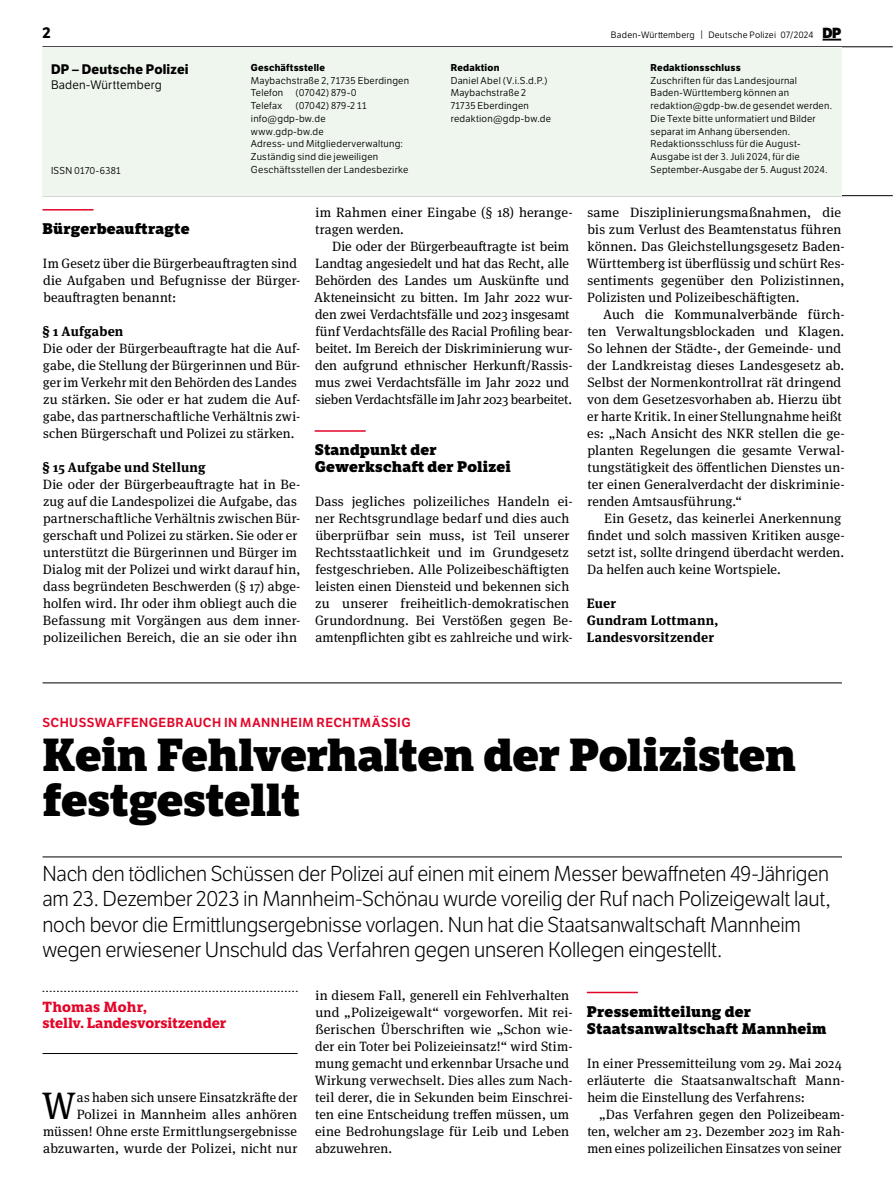
<style>
.page{position:relative;width:893px;height:1191px;background:#fff}
.page>*{position:absolute;margin:0;border:0;box-sizing:border-box;transform-origin:0 0}
.t1{font:800 45px/44.1px "LFT Etica Sheriff";letter-spacing:-.01em;color:#000}
.t2{font:38.25px "Meta Serif Pro";color:#000}
.t3{font:21px/25.5px "LFT Etica Lt";letter-spacing:-.01em;color:#000}
.t4{font:800 15px/17px "LFT Etica Sheriff";letter-spacing:.015em;color:#000}
.t5{font:700 15px "LFT Etica";color:#000}
.t6{font:700 14.25px/15.5px "LFT Etica Sheriff";letter-spacing:-.005em;color:#e40428}
.t7{font:13.5px/17px "Meta Serif Pro";letter-spacing:.01em;color:#000}
.t8{font:700 13.5px/17px "Meta Serif Pro";letter-spacing:.015em;color:#000}
.t9{font:700 13.5px "LFT Etica";letter-spacing:.015em;color:#000}
.t10{font:12.75px "LFT Etica SB";letter-spacing:.03em;color:#e40428}
.t11{font:12px "LFT Etica Bk";letter-spacing:.02em;color:#000}
.t12{font:9.75px/12.8px "LFT Etica Bk";letter-spacing:.025em;color:#000}
.t13{font:700 9.75px "LFT Etica";letter-spacing:.025em;color:#000}
.t14{font:9px "LFT Etica Bk";letter-spacing:.025em;color:#000}
.s1{font-size:9.3px}
.s2{font-family:"LFT Etica XB";font-size:14.25px}
</style>
<div class="page">
<hr style="left:43px;top:195px;width:850px;height:1px;background:#000">
<hr style="left:43px;top:47px;width:850px;height:1px;background:#000">
<svg style="left:822px;top:39px;width:19px;height:2px"></svg>
<div style="left:43px;top:47px;width:799px;height:149px;background:#eef6ed"></div>
<hr style="left:43px;top:209px;width:51px;height:1px;background:#e40428">
<hr style="left:315px;top:430px;width:51px;height:2px;background:#e40428">
<hr style="left:43px;top:856px;width:799px;height:1px;background:#000">
<svg style="left:43px;top:991px;width:255px;height:1px"></svg>
<hr style="left:43px;top:1053px;width:255px;height:1px;background:#000">
<hr style="left:587px;top:991px;width:51px;height:2px;background:#e40428">
<hr style="left:43px;top:682px;width:799px;height:1px;background:#000">
<p class="t5" style="left:43px;top:23px;width:10px">2</p>
<p class="t14" style="left:611px;top:29px;width:232px">Baden-Württemberg <span class="s1">|</span> Deutsche Polizei 07/2024 <span class="s2">DP</span></p>
<p class="t9" style="left:51px;top:60px;width:139px">DP – Deutsche Polizei</p>
<p class="t11" style="left:51px;top:77px;width:112px">Baden-Württemberg</p>
<p class="t13" style="left:451px;top:61px;width:50px">Redaktion</p>
<p class="t12" style="left:451px;top:74px;width:102px">Daniel Abel (V.i.S.d.P.)<br>Maybachstraße 2<br>71735 Eberdingen redaktion@gdp-bw.de</p>
<p class="t13" style="left:651px;top:61px;width:92px">Redaktionsschluss</p>
<p class="t12" style="left:651px;top:74px;width:183px">Zuschriften für das Landesjournal Baden-Württemberg können an redaktion@gdp-bw.de gesendet werden.<br>Die Texte bitte unformatiert und Bilder separat im Anhang übersenden.<br>Redaktionsschluss für die August-Ausgabe ist der 3. Juli 2024, für die September-Ausgabe der 5. August 2024.</p>
<p class="t13" style="left:251px;top:61px;width:76px">Geschäftsstelle</p>
<p class="t12" style="left:251px;top:74px;width:160px">Maybachstraße 2, 71735 Eberdingen<br>Telefon</p>
<p class="t12" style="left:296px;top:87px;width:63px">(07042) 879-0</p>
<p class="t12" style="left:251px;top:100px;width:33px">Telefax</p>
<p class="t12" style="left:251px;top:100px;width:159px;text-indent:45px">(07042) 879-2 11 info@gdp-bw.de<br>www.gdp-bw.de<br>Adress- und Mitgliederverwaltung:<br>Zuständig sind die jeweiligen<br>Geschäftsstellen der Landesbezirke</p>
<p class="t12" style="left:51px;top:164px;width:71px">ISSN 0170-6381</p>
<p class="t4" style="left:43px;top:220px;width:149px">Bürgerbeauftragte</p>
<p class="t7" style="left:43px;top:254px;width:259px">Im Gesetz über die Bürgerbeauftragten sind die Aufgaben und Befugnisse der Bürger&shy;beauftragten benannt:</p>
<p class="t8" style="left:43px;top:322px;width:82px">§ 1 Aufgaben</p>
<p class="t7" style="left:43px;top:339px;width:259px">Die oder der Bürgerbeauftragte hat die Auf&shy;gabe, die Stellung der Bürgerinnen und Bür&shy;ger im Verkehr mit den Behörden des Landes zu stärken. Sie oder er hat zudem die Auf&shy;gabe, das partnerschaftliche Verhältnis zwi&shy;schen Bürgerschaft und Polizei zu stärken.</p>
<p class="t8" style="left:43px;top:458px;width:164px">§ 15 Aufgabe und Stellung</p>
<p class="t7" style="left:43px;top:475px;width:259px">Die oder der Bürgerbeauftragte hat in Be&shy;zug auf die Landespolizei die Aufgabe, das partnerschaftliche Verhältnis zwischen Bür&shy;gerschaft und Polizei zu stärken. Sie oder er unterstützt die Bürgerinnen und Bürger im Dialog mit der Polizei und wirkt darauf hin, dass begründeten Beschwerden (§ 17) abge&shy;holfen wird. Ihr oder ihm obliegt auch die Befassung mit Vorgängen aus dem inner&shy;polizeilichen Bereich, die an sie oder ihn</p>
<p class="t7" style="left:315px;top:203px;width:259px">im Rahmen einer Eingabe (§ 18) herange&shy;tragen werden.</p>
<p class="t7" style="left:314px;top:237px;width:260px;text-indent:18px">Die oder der Bürgerbeauftragte ist beim Landtag angesiedelt und hat das Recht, alle Behörden des Landes um Auskünfte und Akteneinsicht zu bitten. Im Jahr 2022 wur&shy;den zwei Verdachtsfälle und 2023 insgesamt fünf Verdachtsfälle des Racial Profiling bear&shy;beitet. Im Bereich der Diskriminierung wur&shy;den aufgrund ethnischer Herkunft/Rassis&shy;mus zwei Verdachtsfälle im Jahr 2022 und sieben Verdachtsfälle im Jahr 2023 bearbeitet.</p>
<p class="t4" style="left:315px;top:441px;width:198px">Standpunkt der<br>Gewerkschaft der Polizei</p>
<p class="t7" style="left:315px;top:492px;width:259px">Dass jegliches polizeiliches Handeln ei&shy;ner Rechtsgrundlage bedarf und dies auch überprüfbar sein muss, ist Teil unserer Rechtsstaatlichkeit und im Grundgesetz festgeschrieben. Alle Polizeibeschäftigten leisten einen Diensteid und bekennen sich zu unserer freiheitlich-demokratischen Grundordnung. Bei Verstößen gegen Be&shy;amtenpflichten gibt es zahlreiche und wirk-</p>
<p class="t7" style="left:587px;top:203px;width:259px">same Disziplinierungsmaßnahmen, die bis zum Verlust des Beamtenstatus führen können. Das Gleichstellungsgesetz Baden-- Württemberg ist überflüssig und schürt Res&shy;sentiments gegenüber den Polizistinnen, Polizisten und Polizeibeschäftigten.</p>
<p class="t7" style="left:587px;top:305px;width:259px;text-indent:16px">Auch die Kommunalverbände fürch&shy;ten Verwaltungsblockaden und Klagen.<br>So lehnen der Städte-, der Gemeinde- und der Landkreistag dieses Landesgesetz ab.<br>Selbst der Normenkontrollrat rät dringend von dem Gesetzesvorhaben ab. Hierzu übt er harte Kritik. In einer Stellungnahme heißt es: „Nach Ansicht des NKR stellen die ge&shy;planten Regelungen die gesamte Verwal&shy;tungstätigkeit des öffentlichen Dienstes un&shy;ter einen Generalverdacht der diskriminie&shy;renden Amtsausführung.“</p>
<p class="t7" style="left:587px;top:509px;width:259px;text-indent:17px">Ein Gesetz, das keinerlei Anerkennung findet und solch massiven Kritiken ausge&shy;setzt ist, sollte dringend überdacht werden.<br>Da helfen auch keine Wortspiele.</p>
<p class="t8" style="left:587px;top:594px;width:133px">Euer<br>Gundram Lottmann,<br>Landesvorsitzender</p>
<p class="t10" style="left:43px;top:715px;width:370px">SCHUSSWAFFENGEBRAUCH IN MANNHEIM RECHTMÄSSIG</p>
<h1 class="t1" style="left:43px;top:733px;width:755px">Kein Fehlverhalten der Polizisten festgestellt</h1>
<p class="t3" style="left:43px;top:861px;width:790px">Nach den tödlichen Schüssen der Polizei auf einen mit einem Messer bewaffneten 49-Jährigen am 23. Dezember 2023 in Mannheim-Schönau wurde voreilig der Ruf nach Polizeigewalt laut, noch bevor die Ermittlungsergebnisse vorlagen. Nun hat die Staatsanwaltschaft Mannheim wegen erwiesener Unschuld das Verfahren gegen unseren Kollegen eingestellt.</p>
<p class="t6" style="left:43px;top:999px;width:185px">Thomas Mohr,<br>stellv. Landesvorsitzender</p>
<p class="t7" style="left:43px;top:1087px;width:256px;text-align:right">as haben sich unsere Einsatzkräfte der Polizei in Mannheim alles anhören müssen! Ohne erste Ermittlungsergebnisse abzuwarten, wurde der Polizei, nicht nur</p>
<h2 class="t2" style="left:42px;top:1077px;width:36px">W</h2>
<p class="t7" style="left:315px;top:985px;width:259px">in diesem Fall, generell ein Fehlverhalten und „Polizeigewalt“ vorgeworfen. Mit rei&shy;ßerischen Überschriften wie „Schon wie&shy;der ein Toter bei Polizeieinsatz!“ wird Stim&shy;mung gemacht und erkennbar Ursache und Wirkung verwechselt. Dies alles zum Nach&shy;teil derer, die in Sekunden beim Einschrei&shy;ten eine Entscheidung treffen müssen, um eine Bedrohungslage für Leib und Leben abzuwehren.</p>
<p class="t4" style="left:587px;top:1003px;width:241px">Pressemitteilung der<br>Staatsanwaltschaft Mannheim</p>
<p class="t7" style="left:587px;top:1053px;width:259px">In einer Pressemitteilung vom 29. Mai 2024 erläuterte die Staatsanwaltschaft Mann&shy;heim die Einstellung des Verfahrens:</p>
<p class="t7" style="left:587px;top:1104px;width:259px;text-align:justify;text-indent:12px">„Das Verfahren gegen den Polizeibeam&shy;ten, welcher am 23. Dezember 2023 im Rah&shy;men eines polizeilichen Einsatzes von seiner</p>
</div>
